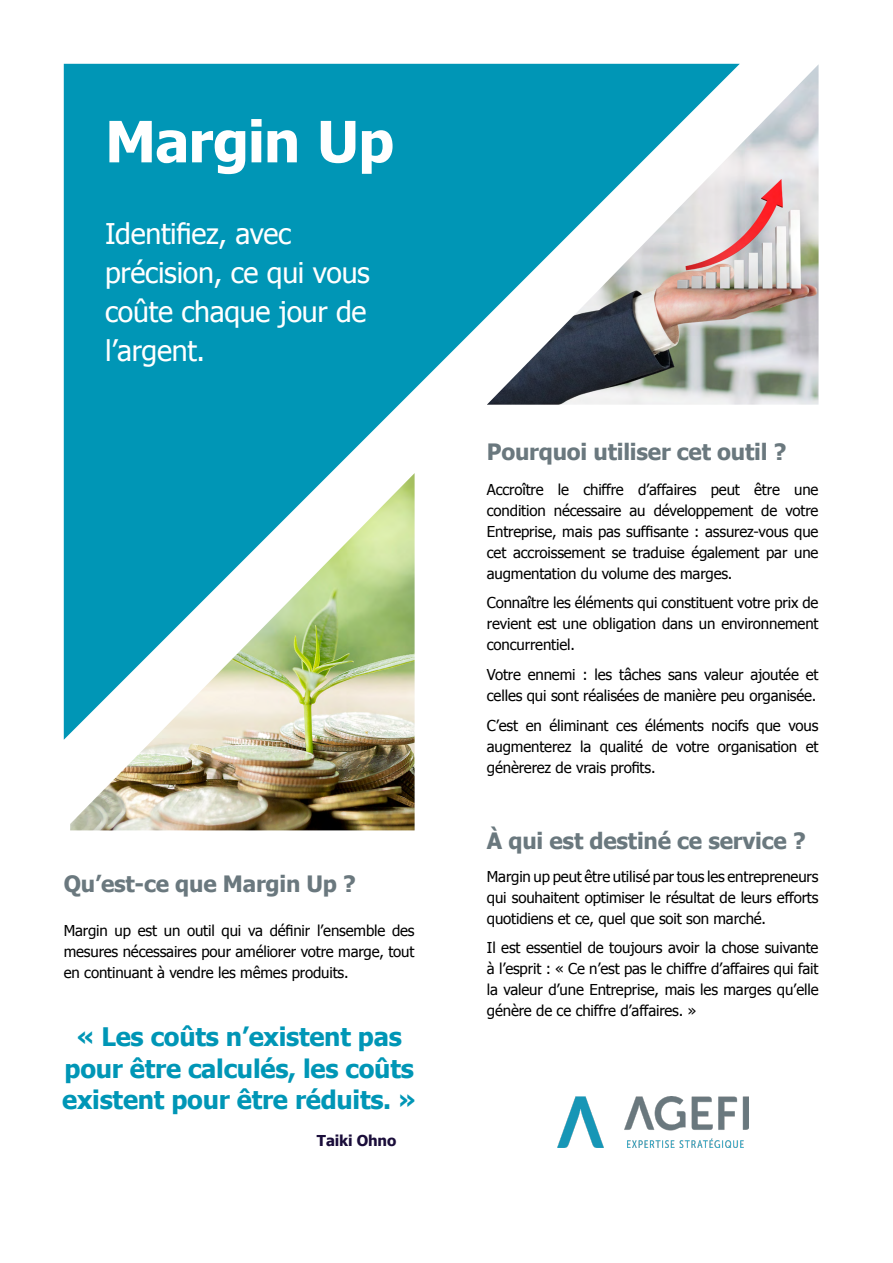
<style>
.page{position:relative;width:893px;height:1263px;background:#fff}
.page>*{position:absolute;margin:0;border:0;box-sizing:border-box;transform-origin:0 0}
.t1{font:700 57px "Tahoma";letter-spacing:-.02em;color:#fff}
.t2{font:28.5px/39px "Tahoma";letter-spacing:-.01em;color:#fff}
.t3{font:700 25.5px/31.5px "Tahoma";letter-spacing:-.01em;color:#0096b6;text-align:center}
.t4{font:700 22.5px "Tahoma";letter-spacing:-.01em;color:#6a787e}
.t5{font:15px/21px "Tahoma";letter-spacing:-.01em;color:#000;text-align:justify}
.t6{font:700 15px "Tahoma";letter-spacing:-.01em;color:#1a0d3a}
</style>
<div class="page">
<svg style="left:64px;top:64px;width:423px;height:409px;background:#129dbb"></svg>
<img style="left:487px;top:64px;width:332px;height:341px">
<img style="left:70px;top:473px;width:345px;height:357px">
<img style="left:557px;top:1096px;width:191px;height:52px">
<h1 class="t1" style="left:105px;top:102px;width:290px">Margin Up</h1>
<h2 class="t2" style="left:105px;top:212px;width:266px">Identifiez, avec précision, ce qui vous coûte chaque jour de l’argent.</h2>
<h3 class="t4" style="left:64px;top:868px;width:294px">Qu’est-ce que Margin Up ?</h3>
<p class="t5" style="left:64px;top:920px;width:352px">Margin up est un outil qui va définir l’ensemble des mesures nécessaires pour améliorer votre marge, tout en continuant à vendre les mêmes produits.</p>
<h3 class="t3" style="left:62px;top:1020px;width:355px">« Les coûts n’existent pas pour être calculés, les coûts existent pour être réduits. »</h3>
<p class="t6" style="left:317px;top:1130px;width:81px">Taiki Ohno</p>
<h3 class="t4" style="left:487px;top:436px;width:301px">Pourquoi utiliser cet outil ?</h3>
<p class="t5" style="left:487px;top:478px;width:333px">Accroître le chiffre d’affaires peut être une condition nécessaire au développement de votre Entreprise, mais pas suffisante : assurez-vous que cet accroissement se traduise également par une augmentation du volume des marges.</p>
<p class="t5" style="left:487px;top:592px;width:333px">Connaître les éléments qui constituent votre prix de revient est une obligation dans un environnement concurrentiel.</p>
<p class="t5" style="left:487px;top:663px;width:333px">Votre ennemi : les tâches sans valeur ajoutée et celles qui sont réalisées de manière peu organisée.</p>
<p class="t5" style="left:487px;top:714px;width:333px">C’est en éliminant ces éléments nocifs que vous augmenterez la qualité de votre organisation et génèrerez de vrais profits.</p>
<h3 class="t4" style="left:487px;top:825px;width:320px">À qui est destiné ce service ?</h3>
<p class="t5" style="left:487px;top:865px;width:333px">Margin up peut être utilisé par tous les entrepreneurs qui souhaitent optimiser le résultat de leurs efforts quotidiens et ce, quel que soit son marché.</p>
<p class="t5" style="left:487px;top:936px;width:333px">Il est essentiel de toujours avoir la chose suivante à l’esprit : « Ce n’est pas le chiffre d’affaires qui fait la valeur d’une Entreprise, mais les marges qu’elle génère de ce chiffre d’affaires. »</p>
</div>
